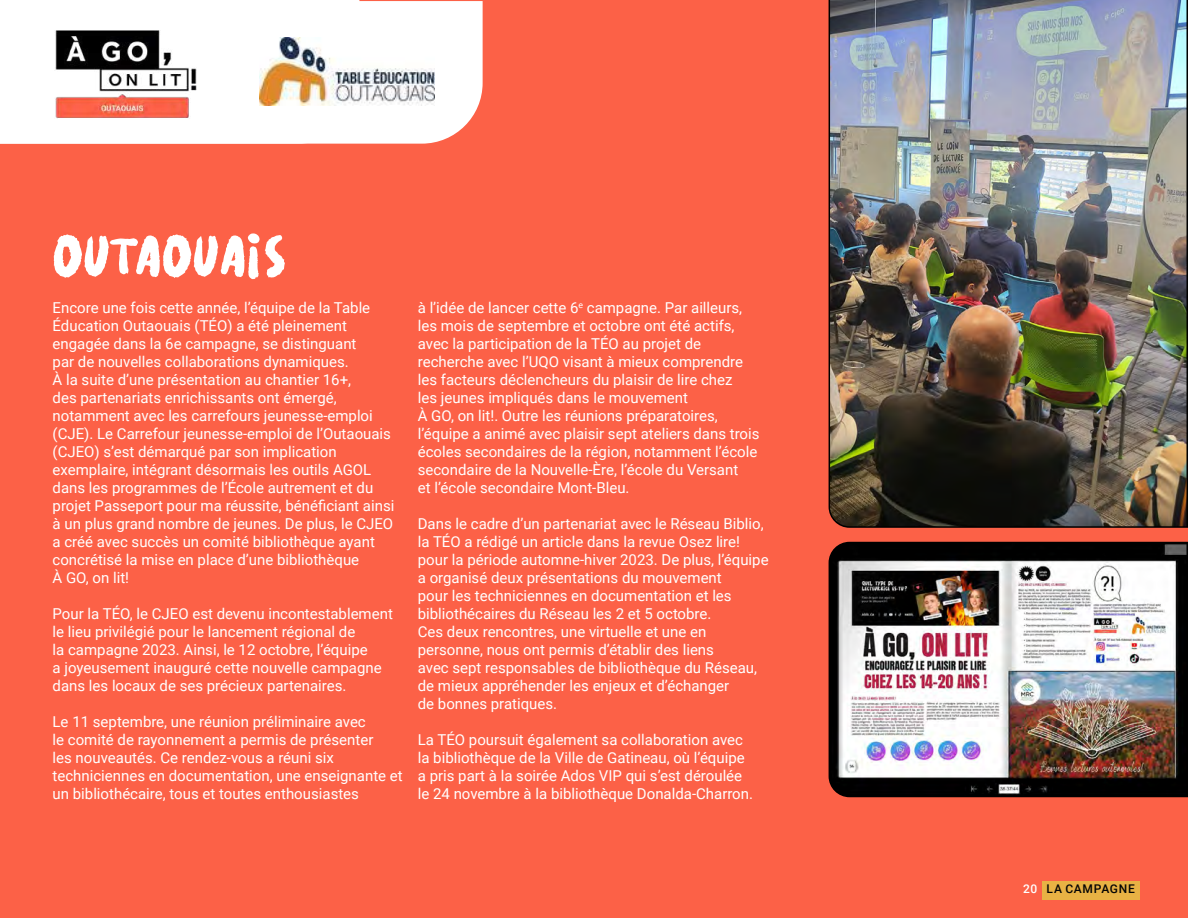
<style>
.page{position:relative;width:1188px;height:918px;background:#fc6147}
.page>*{position:absolute;margin:0;border:0;box-sizing:border-box;transform-origin:0 0}
.t1{font:60px "LESNOIR Regular";color:#fff}
.t2{font:15px/18px "Roboto";color:#fff}
.t3{font:500 12px "Roboto";letter-spacing:.06em;color:#050505}
.s1{color:#fff}
</style>
<div class="page">
<div style="left:0;top:1px;width:483px;height:143px;background:#fff"></div>
<img style="left:828px;top:541px;width:360px;height:257px">
<img style="left:828px;top:0;width:360px;height:528px">
<img style="left:54px;top:26px;width:144px;height:93px">
<img style="left:259px;top:38px;width:176px;height:68px">
<div style="left:1042px;top:881px;width:97px;height:18px;background:#e8b244"></div>
<h1 class="t1" style="left:53px;top:211px;width:235px">OUTAOUAIS</h1>
<p class="t2" style="left:53px;top:298px;width:343px">Encore une fois cette année, l’équipe de la Table Éducation Outaouais (TÉO) a été pleinement engagée dans la 6e campagne, se distinguant<br>par de nouvelles collaborations dynamiques.<br>À la suite d’une présentation au chantier 16+,<br>des partenariats enrichissants ont émergé, notamment avec les carrefours jeunesse-emploi (CJE). Le Carrefour jeunesse-emploi de l’Outaouais (CJEO) s’est démarqué par son implication exemplaire, intégrant désormais les outils AGOL dans les programmes de l’École autrement et du projet Passeport pour ma réussite, bénéficiant ainsi à un plus grand nombre de jeunes. De plus, le CJEO a créé avec succès un comité bibliothèque ayant concrétisé la mise en place d’une bibliothèque<br>À GO, on lit!</p>
<p class="t2" style="left:53px;top:604px;width:342px">Pour la TÉO, le CJEO est devenu incontestablement le lieu privilégié pour le lancement régional de<br>la campagne 2023. Ainsi, le 12 octobre, l’équipe<br>a joyeusement inauguré cette nouvelle campagne dans les locaux de ses précieux partenaires.</p>
<p class="t2" style="left:53px;top:712px;width:352px">Le 11 septembre, une réunion préliminaire avec<br>le comité de rayonnement a permis de présenter<br>les nouveautés. Ce rendez-vous a réuni six techniciennes en documentation, une enseignante et un bibliothécaire, tous et toutes enthousiastes</p>
<p class="t2" style="left:418px;top:298px;width:343px">à l’idée de lancer cette 6<sup>e</sup> campagne. Par ailleurs, les mois de septembre et octobre ont été actifs, avec la participation de la TÉO au projet de recherche avec l’UQO visant à mieux comprendre les facteurs déclencheurs du plaisir de lire chez<br>les jeunes impliqués dans le mouvement<br>À GO, on lit!. Outre les réunions préparatoires, l’équipe a animé avec plaisir sept ateliers dans trois écoles secondaires de la région, notamment l’école secondaire de la Nouvelle-Ère, l’école du Versant<br>et l’école secondaire Mont-Bleu.</p>
<p class="t2" style="left:418px;top:514px;width:352px">Dans le cadre d’un partenariat avec le Réseau Biblio, la TÉO a rédigé un article dans la revue Osez lire! pour la période automne-hiver 2023. De plus, l’équipe a organisé deux présentations du mouvement<br>pour les techniciennes en documentation et les bibliothécaires du Réseau les 2 et 5 octobre.<br>Ces deux rencontres, une virtuelle et une en personne, nous ont permis d’établir des liens<br>avec sept responsables de bibliothèque du Réseau, de mieux appréhender les enjeux et d’échanger<br>de bonnes pratiques.</p>
<p class="t2" style="left:418px;top:730px;width:337px">La TÉO poursuit également sa collaboration avec la bibliothèque de la Ville de Gatineau, où l’équipe a pris part à la soirée Ados VIP qui s’est déroulée le 24 novembre à la bibliothèque Donalda-Charron.</p>
<p class="t3" style="left:1023px;top:881px;width:113px"><span class="s1">20</span> LA CAMPAGNE</p>
</div>
